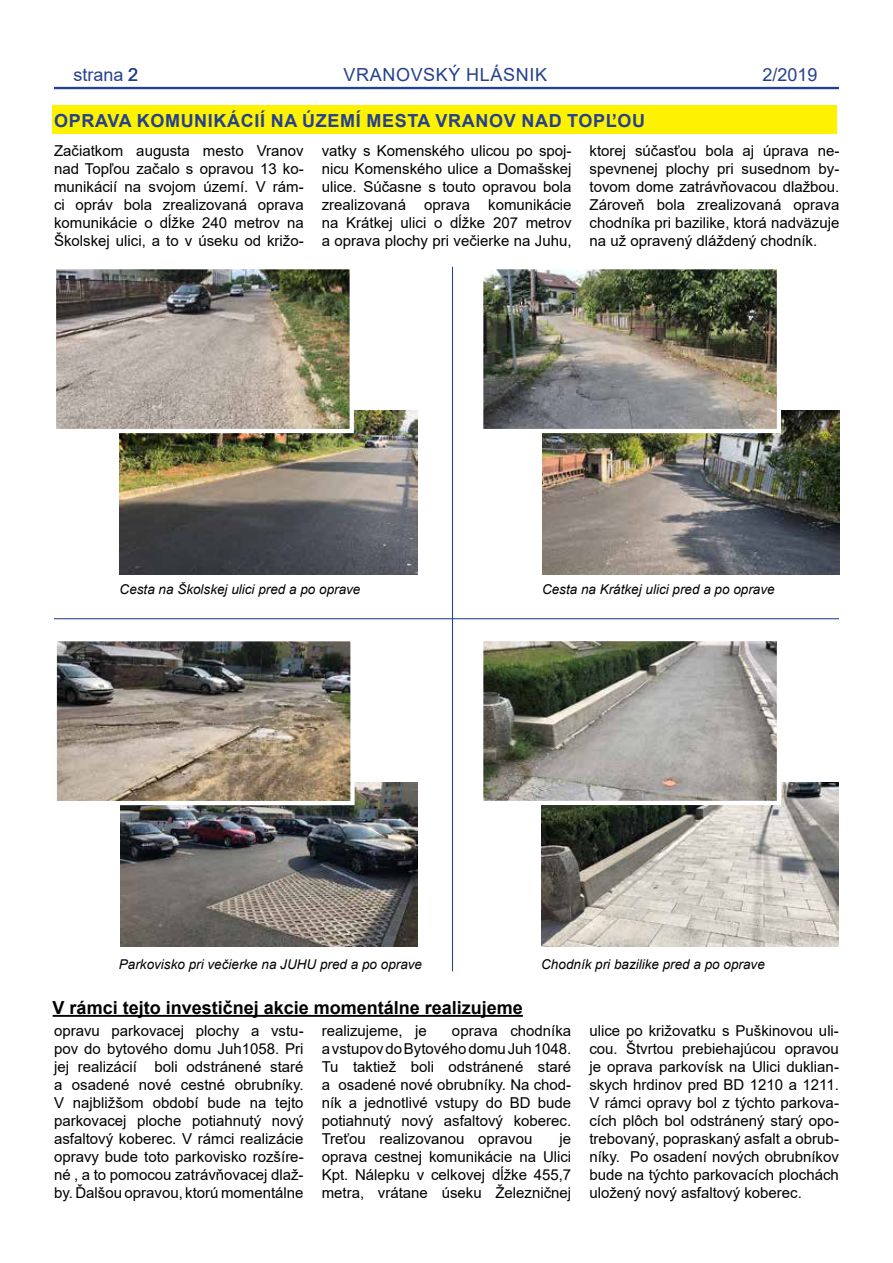
<style>
.page{position:relative;width:893px;height:1263px;background:#fff}
.page>*{position:absolute;margin:0;border:0;box-sizing:border-box;transform-origin:0 0}
.t1{font:700 18px "Arial";color:#000}
.t2{font:700 18px "Arial";letter-spacing:.035em;color:#25408f}
.t3{font:18px "Arial";letter-spacing:.035em;color:#25408f}
.t4{font:15px/18px "Arial";color:#000;text-align:justify}
.t5{font:italic 13.5px "Arial";color:#000}
</style>
<div class="page">
<div style="left:52px;top:105px;width:785px;height:29px;background:#fff200"></div>
<hr style="left:54px;top:87px;width:785px;height:2px;background:#25408f">
<img style="left:119px;top:411px;width:298px;height:164px">
<img style="left:57px;top:270px;width:292px;height:158px">
<div style="left:52px;top:265px;width:302px;height:168px;border:4px solid #fff"></div>
<img style="left:542px;top:411px;width:298px;height:164px">
<img style="left:484px;top:270px;width:292px;height:158px">
<div style="left:479px;top:265px;width:302px;height:168px;border:4px solid #fff"></div>
<img style="left:120px;top:783px;width:298px;height:163px">
<img style="left:58px;top:642px;width:292px;height:158px">
<div style="left:53px;top:637px;width:302px;height:168px;border:4px solid #fff"></div>
<img style="left:541px;top:783px;width:298px;height:163px">
<img style="left:484px;top:642px;width:292px;height:158px">
<div style="left:479px;top:637px;width:302px;height:168px;border:4px solid #fff"></div>
<hr style="left:53px;top:1015px;width:470px;height:2px;background:#000">
<hr style="left:452px;top:267px;width:1px;height:704px;background:#25408f">
<hr style="left:54px;top:618px;width:785px;height:1px;background:#25408f">
<p class="t3" style="left:73px;top:62px;width:66px">strana 2</p>
<p class="t3" style="left:343px;top:62px;width:205px">VRANOVSKÝ HLÁSNIK</p>
<p class="t3" style="left:762px;top:62px;width:57px">2/2019</p>
<p class="t2" style="left:54px;top:108px;width:592px">OPRAVA KOMUNIKÁCIÍ NA ÚZEMÍ MESTA VRANOV NAD TOPĽOU</p>
<p class="t4" style="left:54px;top:141px;width:251px">Začiatkom augusta mesto Vranov nad Topľou začalo s opravou 13 ko&shy;munikácií na svojom území. V rám&shy;ci opráv bola zrealizovaná oprava komunikácie o dĺžke 240 metrov na Školskej ulici, a to v úseku od križo-</p>
<p class="t4" style="left:322px;top:141px;width:251px">vatky s Komenského ulicou po spoj&shy;nicu Komenského ulice a Domašskej ulice. Súčasne s touto opravou bola zrealizovaná oprava komunikácie na Krátkej ulici o dĺžke 207 metrov a oprava plochy pri večierke na Juhu,</p>
<p class="t4" style="left:590px;top:141px;width:251px">ktorej súčasťou bola aj úprava ne&shy;spevnenej plochy pri susednom by&shy;tovom dome zatrávňovacou dlažbou.<br>Zároveň bola zrealizovaná oprava chodníka pri bazilike, ktorá nadväzuje na už opravený dláždený chodník.</p>
<p class="t5" style="left:120px;top:580px;width:242px">Cesta na Školskej ulici pred a po oprave</p>
<p class="t5" style="left:542px;top:580px;width:234px">Cesta na Krátkej ulici pred a po oprave</p>
<p class="t5" style="left:119px;top:956px;width:305px">Parkovisko pri večierke na JUHU pred a po oprave</p>
<p class="t5" style="left:541px;top:956px;width:225px">Chodník pri bazilike pred a po oprave</p>
<p class="t1" style="left:53px;top:995px;width:472px">V rámci tejto investičnej akcie momentálne realizujeme</p>
<p class="t4" style="left:322px;top:1021px;width:251px;text-indent:130px">oprava chodníka a vstupov do Bytového domu Juh 1048.<br>Tu taktiež boli odstránené staré a osadené nové obrubníky. Na chod&shy;ník a jednotlivé vstupy do BD bude potiahnutý nový asfaltový koberec.<br>Treťou realizovanou opravou</p>
<p class="t4" style="left:54px;top:1021px;width:251px">opravu parkovacej plochy a vstu&shy;pov do bytového domu Juh1058. Pri jej realizácií boli odstránené staré a osadené nové cestné obrubníky.<br>V najbližšom období bude na tejto parkovacej ploche potiahnutý nový asfaltový koberec. V rámci realizácie opravy bude toto parkovisko rozšíre&shy;né , a to pomocou zatrávňovacej dlaž&shy;by. Ďalšou opravou, ktorú momentálne</p>
<p class="t4" style="left:322px;top:1021px;width:107px">realizujeme, je</p>
<p class="t4" style="left:322px;top:1129px;width:251px;text-indent:238px">je oprava cestnej komunikácie na Ulici Kpt. Nálepku v celkovej dĺžke 455,7 metra, vrátane úseku Železničnej</p>
<p class="t4" style="left:589px;top:1021px;width:251px">ulice po križovatku s Puškinovou uli&shy;cou. Štvrtou prebiehajúcou opravou je oprava parkovísk na Ulici duklian&shy;skych hrdinov pred BD 1210 a 1211.<br>V rámci opravy bol z týchto parkova&shy;cích plôch bol odstránený starý opo&shy;trebovaný, popraskaný asfalt a obrub&shy;níky. Po osadení nových obrubníkov bude na týchto parkovacích plochách uložený nový asfaltový koberec.</p>
</div>
